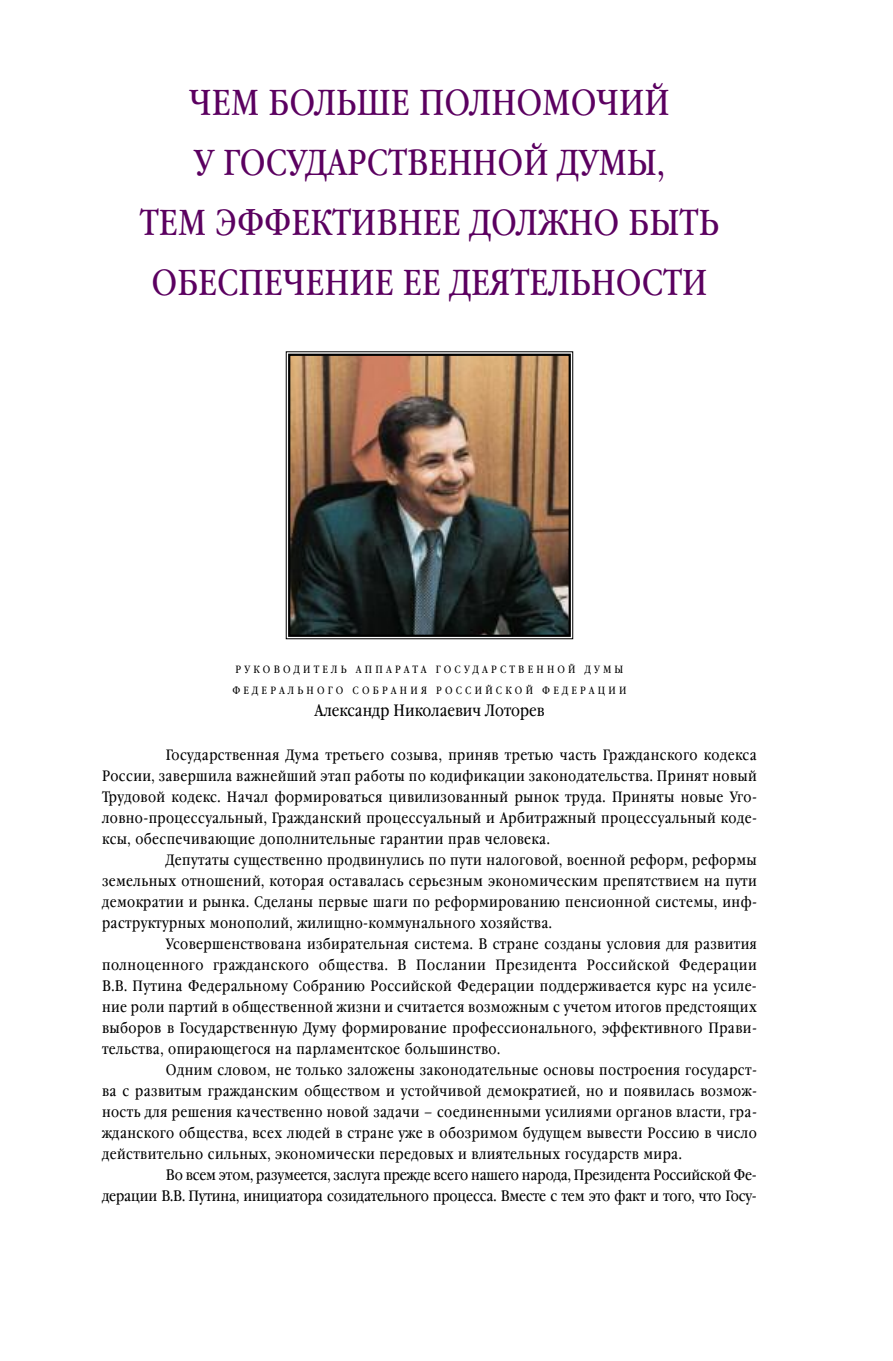
<style>
.page{position:relative;width:893px;height:1361px;background:#fff}
.page>*{position:absolute;margin:0;border:0;box-sizing:border-box;transform-origin:0 0}
.t1{font:36px/60px "Garamond Book Narrow C";color:#5b0060;text-align:center}
.t2{font:16.5px "Garamond Book Narrow C";color:#000}
.t3{font:15px "Garamond Book Narrow C";letter-spacing:.025em;color:#000}
.t4{font:15px "Garamond Book Narrow C";letter-spacing:-.01em;color:#000}
.t5{font:10.5px/21px "Garamond Book Narrow C";letter-spacing:.305em;color:#000;text-align:center}
</style>
<div class="page">
<img style="left:291px;top:357px;width:277px;height:277px">
<div style="left:288px;top:354px;width:283px;height:283px;border:2px solid #000"></div>
<h1 class="t1" style="left:140px;top:72px;width:581px">ЧЕМ БОЛЬШЕ ПОЛНОМОЧИЙ<br>У ГОСУДАРСТВЕННОЙ ДУМЫ,<br>ТЕМ ЭФФЕКТИВНЕЕ ДОЛЖНО БЫТЬ<br>ОБЕСПЕЧЕНИЕ ЕЕ ДЕЯТЕЛЬНОСТИ</h1>
<p class="t5" style="left:232px;top:658px;width:396px">РУКОВОДИТЕЛЬ АППАРАТА ГОСУДАРСТВЕННОЙ ДУМЫ<br>ФЕДЕРАЛЬНОГО СОБРАНИЯ РОССИЙСКОЙ ФЕДЕРАЦИИ</p>
<p class="t2" style="left:314px;top:701px;width:231px">Александр Николаевич Лоторев</p>
<p class="t3" style="left:166px;top:746px;width:593px">Государственная Дума третьего созыва, приняв третью часть Гражданского кодекса</p>
<p class="t3" style="left:102px;top:767px;width:656px">России, завершила важнейший этап работы по кодификации законодательства. Принят новый</p>
<p class="t3" style="left:102px;top:788px;width:656px">Трудовой кодекс. Начал формироваться цивилизованный рынок труда. Приняты новые Уго-</p>
<p class="t3" style="left:102px;top:809px;width:656px">ловно-процессуальный, Гражданский процессуальный и Арбитражный процессуальный коде-</p>
<p class="t3" style="left:102px;top:830px;width:449px">ксы, обеспечивающие дополнительные гарантии прав человека.</p>
<p class="t3" style="left:166px;top:851px;width:593px">Депутаты существенно продвинулись по пути налоговой, военной реформ, реформы</p>
<p class="t3" style="left:102px;top:872px;width:656px">земельных отношений, которая оставалась серьезным экономическим препятствием на пути</p>
<p class="t3" style="left:102px;top:893px;width:656px">демократии и рынка. Сделаны первые шаги по реформированию пенсионной системы, инф-</p>
<p class="t3" style="left:102px;top:914px;width:451px">раструктурных монополий, жилищно-коммунального хозяйства.</p>
<p class="t3" style="left:166px;top:935px;width:593px">Усовершенствована избирательная система. В стране созданы условия для развития</p>
<p class="t3" style="left:102px;top:956px;width:656px">полноценного гражданского общества. В Послании Президента Российской Федерации</p>
<p class="t3" style="left:102px;top:977px;width:656px">В.В. Путина Федеральному Собранию Российской Федерации поддерживается курс на усиле-</p>
<p class="t3" style="left:102px;top:998px;width:656px">ние роли партий в общественной жизни и считается возможным с учетом итогов предстоящих</p>
<p class="t3" style="left:102px;top:1019px;width:656px">выборов в Государственную Думу формирование профессионального, эффективного Прави-</p>
<p class="t3" style="left:102px;top:1040px;width:400px">тельства, опирающегося на парламентское большинство.</p>
<p class="t3" style="left:166px;top:1061px;width:593px">Одним словом, не только заложены законодательные основы построения государст-</p>
<p class="t3" style="left:102px;top:1082px;width:656px">ва с развитым гражданским обществом и устойчивой демократией, но и появилась возмож-</p>
<p class="t3" style="left:102px;top:1103px;width:656px">ность для решения качественно новой задачи – соединенными усилиями органов власти, гра-</p>
<p class="t3" style="left:102px;top:1124px;width:656px">жданского общества, всех людей в стране уже в обозримом будущем вывести Россию в число</p>
<p class="t3" style="left:102px;top:1145px;width:581px">действительно сильных, экономически передовых и влиятельных государств мира.</p>
<p class="t4" style="left:166px;top:1166px;width:593px">Во всем этом, разумеется, заслуга прежде всего нашего народа, Президента Российской Фе-</p>
<p class="t4" style="left:102px;top:1187px;width:656px">дерации В.В. Путина, инициатора созидательного процесса. Вместе с тем это факт и того, что Госу-</p>
</div>
